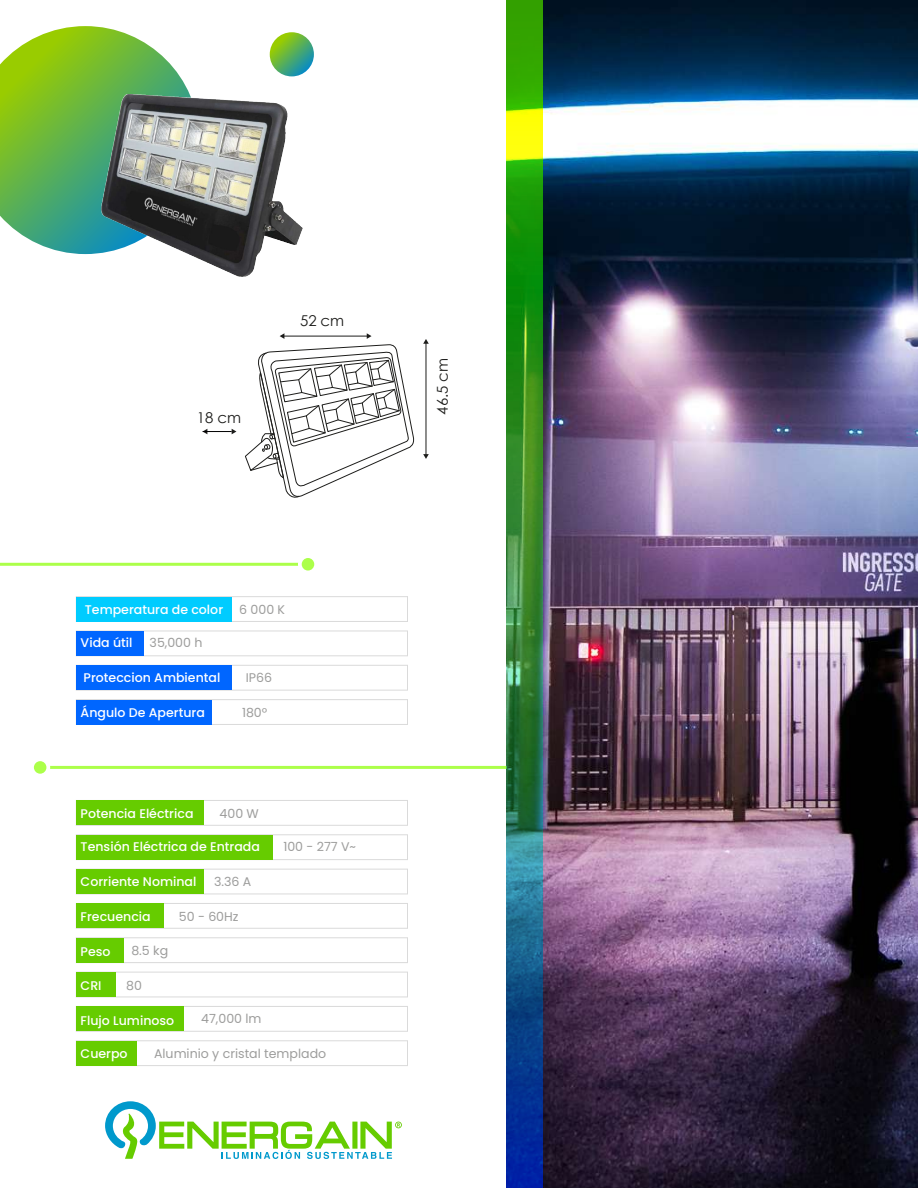
<style>
.page{position:relative;width:918px;height:1188px;background:#fff}
.page>*{position:absolute;margin:0;border:0;box-sizing:border-box;transform-origin:0 0}
.t1{font:14.85px "Century Gothic";color:#1d1d1b}
.t2{font:500 12.6px "Poppins";color:#fff}
.t3{font:12.6px "Poppins";color:#9d9d9c}
</style>
<div class="page">
<img style="left:543px;top:1px;width:375px;height:1187px">
<svg style="left:0;top:26px;width:148px;height:228px"></svg>
<svg style="left:270px;top:32px;width:44px;height:44px"></svg>
<div style="left:76px;top:834px;width:332px;height:26px;border:1px solid #dadada"></div>
<div style="left:76px;top:869px;width:332px;height:25px;border:1px solid #dadada"></div>
<div style="left:76px;top:903px;width:332px;height:26px;border:1px solid #dadada"></div>
<div style="left:76px;top:937px;width:332px;height:26px;border:1px solid #dadada"></div>
<div style="left:76px;top:972px;width:332px;height:25px;border:1px solid #dadada"></div>
<div style="left:76px;top:1006px;width:332px;height:26px;border:1px solid #dadada"></div>
<div style="left:76px;top:1040px;width:332px;height:26px;border:1px solid #dadada"></div>
<div style="left:76px;top:800px;width:332px;height:26px;border:1px solid #dadada"></div>
<div style="left:76px;top:835px;width:196px;height:25px;background:#6c0"></div>
<div style="left:76px;top:869px;width:128px;height:25px;background:#6c0"></div>
<div style="left:76px;top:903px;width:88px;height:25px;background:#6c0"></div>
<div style="left:76px;top:938px;width:48px;height:25px;background:#6c0"></div>
<div style="left:76px;top:972px;width:39px;height:25px;background:#6c0"></div>
<div style="left:76px;top:1006px;width:107px;height:25px;background:#6c0"></div>
<div style="left:76px;top:1041px;width:61px;height:25px;background:#6c0"></div>
<hr style="left:40px;top:766px;width:467px;height:3px;background:#acff4a">
<div style="left:30px;top:757px;width:20px;height:20px;background:#fff;border-radius:50%"></div>
<div style="left:34px;top:761px;width:12px;height:13px;background:#acff4a;border-radius:50%"></div>
<div style="left:76px;top:800px;width:128px;height:25px;background:#6c0"></div>
<svg style="left:105px;top:1101px;width:297px;height:58px"></svg>
<div style="left:76px;top:631px;width:332px;height:25px;border:1px solid #dadada"></div>
<div style="left:76px;top:665px;width:332px;height:26px;border:1px solid #dadada"></div>
<div style="left:76px;top:699px;width:332px;height:26px;border:1px solid #dadada"></div>
<div style="left:76px;top:596px;width:332px;height:26px;border:1px solid #dadada"></div>
<div style="left:76px;top:631px;width:68px;height:25px;background:#06f"></div>
<div style="left:76px;top:665px;width:155px;height:25px;background:#06f"></div>
<div style="left:76px;top:700px;width:136px;height:24px;background:#06f"></div>
<div style="left:76px;top:597px;width:155px;height:24px;background:#0cf"></div>
<img style="left:507px;top:0;width:36px;height:1188px">
<hr style="left:0;top:563px;width:308px;height:3px;background:#acff4a">
<div style="left:298px;top:554px;width:20px;height:20px;background:#fff;border-radius:50%"></div>
<div style="left:302px;top:558px;width:12px;height:13px;background:#acff4a;border-radius:50%"></div>
<img style="left:77px;top:45px;width:237px;height:232px">
<svg style="left:245px;top:333px;width:170px;height:165px"></svg>
<hr style="left:283px;top:336px;width:85px;height:1px;background:#1d1d1b">
<svg style="left:423px;top:339px;width:6px;height:5px"></svg>
<svg style="left:423px;top:454px;width:6px;height:5px"></svg>
<hr style="left:426px;top:342px;width:1px;height:113px;background:#1d1d1b">
<svg style="left:203px;top:429px;width:33px;height:5px"></svg>
<p class="t1" style="left:197px;top:408px;width:46px">18 cm</p>
<p class="t1" style="left:300px;top:310px;width:45px">52 cm</p>
<p class="t2" style="left:85px;top:602px;width:140px">Temperatura de color</p>
<p class="t2" style="left:81px;top:636px;width:53px">Vida útil</p>
<p class="t3" style="left:150px;top:636px;width:54px">35,000 h</p>
<p class="t2" style="left:84px;top:671px;width:138px">Proteccion Ambiental</p>
<p class="t2" style="left:81px;top:705px;width:126px">Ángulo De Apertura</p>
<p class="t3" style="left:239px;top:602px;width:47px">6 000 K</p>
<p class="t3" style="left:246px;top:670px;width:28px">IP66</p>
<p class="t3" style="left:242px;top:705px;width:27px">180º</p>
<p class="t2" style="left:81px;top:806px;width:114px">Potencia Eléctrica</p>
<p class="t3" style="left:220px;top:806px;width:41px">400 W</p>
<p class="t2" style="left:81px;top:839px;width:181px">Tensión Eléctrica de Entrada</p>
<p class="t3" style="left:283px;top:839px;width:74px">100 - 277 V~</p>
<p class="t2" style="left:81px;top:874px;width:117px">Corriente Nominal</p>
<p class="t3" style="left:214px;top:874px;width:39px">3.36 A</p>
<p class="t2" style="left:81px;top:909px;width:72px">Frecuencia</p>
<p class="t3" style="left:179px;top:909px;width:61px">50 - 60Hz</p>
<p class="t2" style="left:81px;top:944px;width:31px">Peso</p>
<p class="t3" style="left:131px;top:943px;width:38px">8.5 kg</p>
<p class="t2" style="left:81px;top:978px;width:22px">CRI</p>
<p class="t3" style="left:126px;top:978px;width:17px">80</p>
<p class="t2" style="left:81px;top:1013px;width:95px">Flujo Luminoso</p>
<p class="t3" style="left:201px;top:1011px;width:62px">47,000 lm</p>
<p class="t2" style="left:81px;top:1046px;width:49px">Cuerpo</p>
<p class="t3" style="left:154px;top:1046px;width:174px">Aluminio y cristal templado</p>
<p class="t1" style="left:432px;top:415px;width:58px;rotate:-90deg">46.5 cm</p>
</div>
